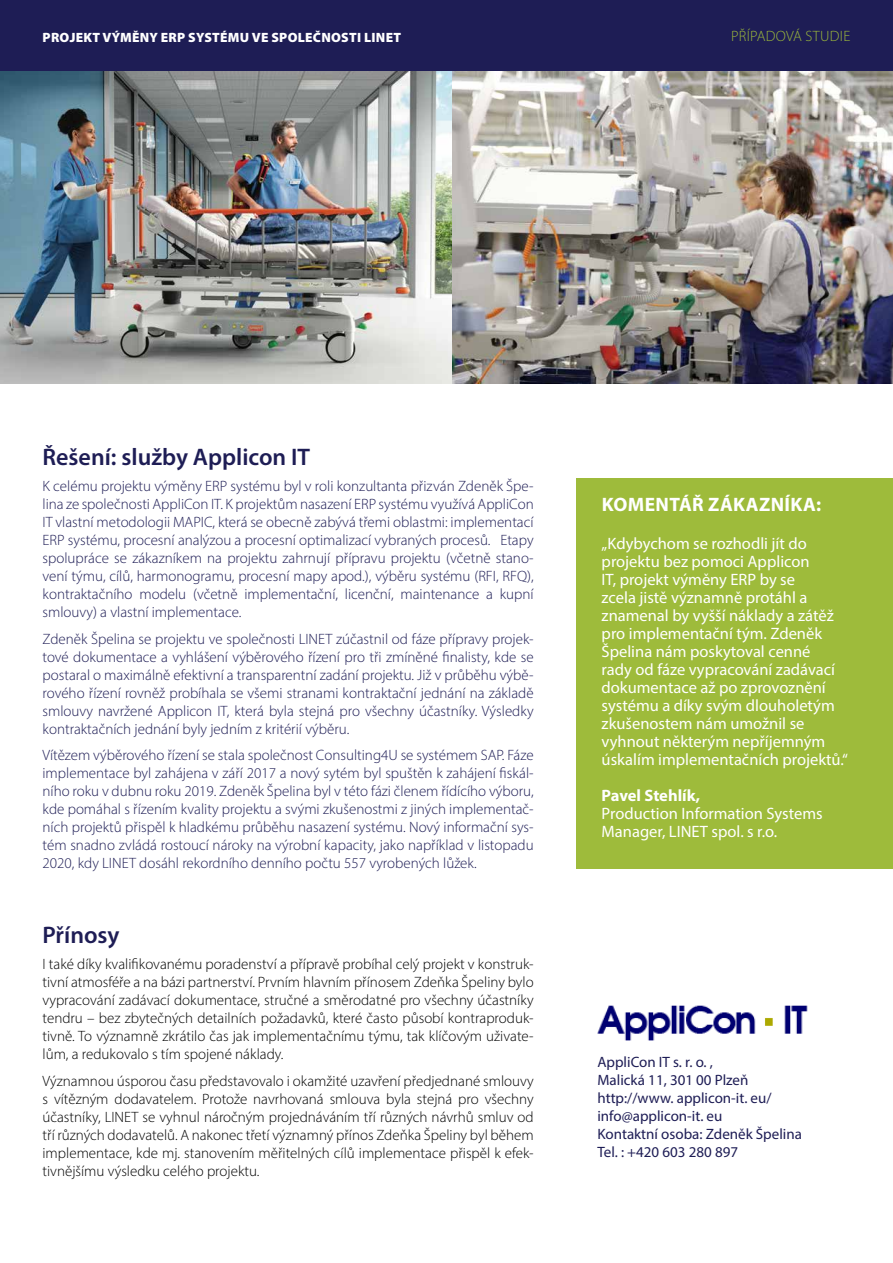
<style>
.page{position:relative;width:893px;height:1263px;background:#fff}
.page>*{position:absolute;margin:0;border:0;box-sizing:border-box;transform-origin:0 0}
.t1{font:600 24px "Myriad Pro";color:#1e1d55}
.t2{font:700 19.5px "Myriad Pro";letter-spacing:.02em;color:#fff}
.t3{font:16.5px/18px "Myriad Pro";color:#fff}
.t4{font:700 16.5px "Myriad Pro";letter-spacing:-.005em;color:#fff}
.t5{font:300 15px/18px "Myriad Pro";color:#1e1d55;text-align:justify}
.t6{font:300 15px/18px "Myriad Pro";color:#000;text-align:justify}
.t7{font:15px/18px "Myriad Pro";color:#1e1d55}
.t8{font:300 15px "Myriad Pro";letter-spacing:.02em;color:#9ebb3b}
.t9{font:900 13.5px "Myriad Pro";letter-spacing:.02em;color:#fff}
</style>
<div class="page">
<img style="left:0;top:70px;width:452px;height:313px">
<img style="left:452px;top:70px;width:441px;height:313px">
<div style="left:0;top:0;width:893px;height:70px;background:#1e1d55"></div>
<div style="left:577px;top:478px;width:316px;height:390px;background:#9ebb3b"></div>
<img style="left:598px;top:1005px;width:210px;height:36px">
<p class="t9" style="left:43px;top:28px;width:360px">PROJEKT VÝMĚNY ERP SYSTÉMU VE SPOLEČNOSTI LINET</p>
<p class="t8" style="left:731px;top:27px;width:121px">PŘÍPADOVÁ STUDIE</p>
<h1 class="t1" style="left:43px;top:441px;width:269px">Řešení: služby Applicon IT</h1>
<p class="t5" style="left:43px;top:477px;width:493px">K celému projektu výměny ERP systému byl v roli konzultanta přizván Zdeněk Špe&shy;lina ze společnosti AppliCon IT. K projektům nasazení ERP systému využívá AppliCon IT vlastní metodologii MAPIC, která se obecně zabývá třemi oblastmi: implementací ERP systému, procesní analýzou a procesní optimalizací vybraných procesů. Etapy spolupráce se zákazníkem na projektu zahrnují přípravu projektu (včetně stano&shy;vení týmu, cílů, harmonogramu, procesní mapy apod.), výběru systému (RFI, RFQ), kontraktačního modelu (včetně implementační, licenční, maintenance a kupní smlouvy) a vlastní implementace.</p>
<p class="t5" style="left:43px;top:629px;width:493px">Zdeněk Špelina se projektu ve společnosti LINET zúčastnil od fáze přípravy projek&shy;tové dokumentace a vyhlášení výběrového řízení pro tři zmíněné finalisty, kde se postaral o maximálně efektivní a transparentní zadání projektu. Již v průběhu výbě&shy;rového řízení rovněž probíhala se všemi stranami kontraktační jednání na základě smlouvy navržené Applicon IT, která byla stejná pro všechny účastníky. Výsledky kontraktačních jednání byly jedním z kritérií výběru.</p>
<p class="t5" style="left:43px;top:746px;width:493px">Vítězem výběrového řízení se stala společnost Consulting4U se systémem SAP. Fáze implementace byl zahájena v září 2017 a nový sytém byl spuštěn k zahájení fiskál&shy;ního roku v dubnu roku 2019. Zdeněk Špelina byl v této fázi členem řídícího výboru, kde pomáhal s řízením kvality projektu a svými zkušenostmi z jiných implementač&shy;ních projektů přispěl k hladkému průběhu nasazení systému. Nový informační sys&shy;tém snadno zvládá rostoucí nároky na výrobní kapacity, jako například v listopadu 2020, kdy LINET dosáhl rekordního denního počtu 557 vyrobených lůžek.</p>
<h1 class="t1" style="left:43px;top:919px;width:79px">Přínosy</h1>
<p class="t6" style="left:43px;top:955px;width:493px">I také díky kvalifikovanému poradenství a přípravě probíhal celý projekt v konstruk&shy;tivní atmosféře a na bázi partnerství. Prvním hlavním přínosem Zdeňka Špeliny bylo vypracování zadávací dokumentace, stručné a směrodatné pro všechny účastníky tendru – bez zbytečných detailních požadavků, které často působí kontraproduk&shy;tivně. To významně zkrátilo čas jak implementačnímu týmu, tak klíčovým uživate&shy;lům, a redukovalo s tím spojené náklady.</p>
<p class="t6" style="left:43px;top:1071px;width:493px">Významnou úsporou času představovalo i okamžité uzavření předjednané smlouvy s vítězným dodavatelem. Protože navrhovaná smlouva byla stejná pro všechny účastníky, LINET se vyhnul náročným projednáváním tří různých návrhů smluv od tří různých dodavatelů. A nakonec třetí významný přínos Zdeňka Špeliny byl během implementace, kde mj. stanovením měřitelných cílů implementace přispěl k efek&shy;tivnějšímu výsledku celého projektu.</p>
<h2 class="t2" style="left:602px;top:492px;width:221px">KOMENTÁŘ ZÁKAZNÍKA:</h2>
<p class="t3" style="left:602px;top:534px;width:248px">„Kdybychom se rozhodli jít do projektu bez pomoci Applicon<br>IT, projekt výměny ERP by se<br>zcela jistě významně protáhl a znamenal by vyšší náklady a zátěž pro implementační tým. Zdeněk<br>Špelina nám poskytoval cenné<br>rady od fáze vypracování zadávací dokumentace až po zprovoznění systému a díky svým dlouholetým zkušenostem nám umožnil se vyhnout některým nepříjemným úskalím implementačních projektů.“</p>
<p class="t4" style="left:602px;top:785px;width:100px">Pavel Stehlík,</p>
<p class="t3" style="left:602px;top:804px;width:223px">Production Information Systems<br>Manager, LINET spol. s r.o.</p>
<p class="t7" style="left:597px;top:1053px;width:206px">AppliCon IT s. r. o. ,<br>Malická 11, 301 00 Plzeň http://www. applicon-it. eu/ info@applicon-it. eu<br>Kontaktní osoba: Zdeněk Špelina<br>Tel. : +420 603 280 897</p>
</div>
